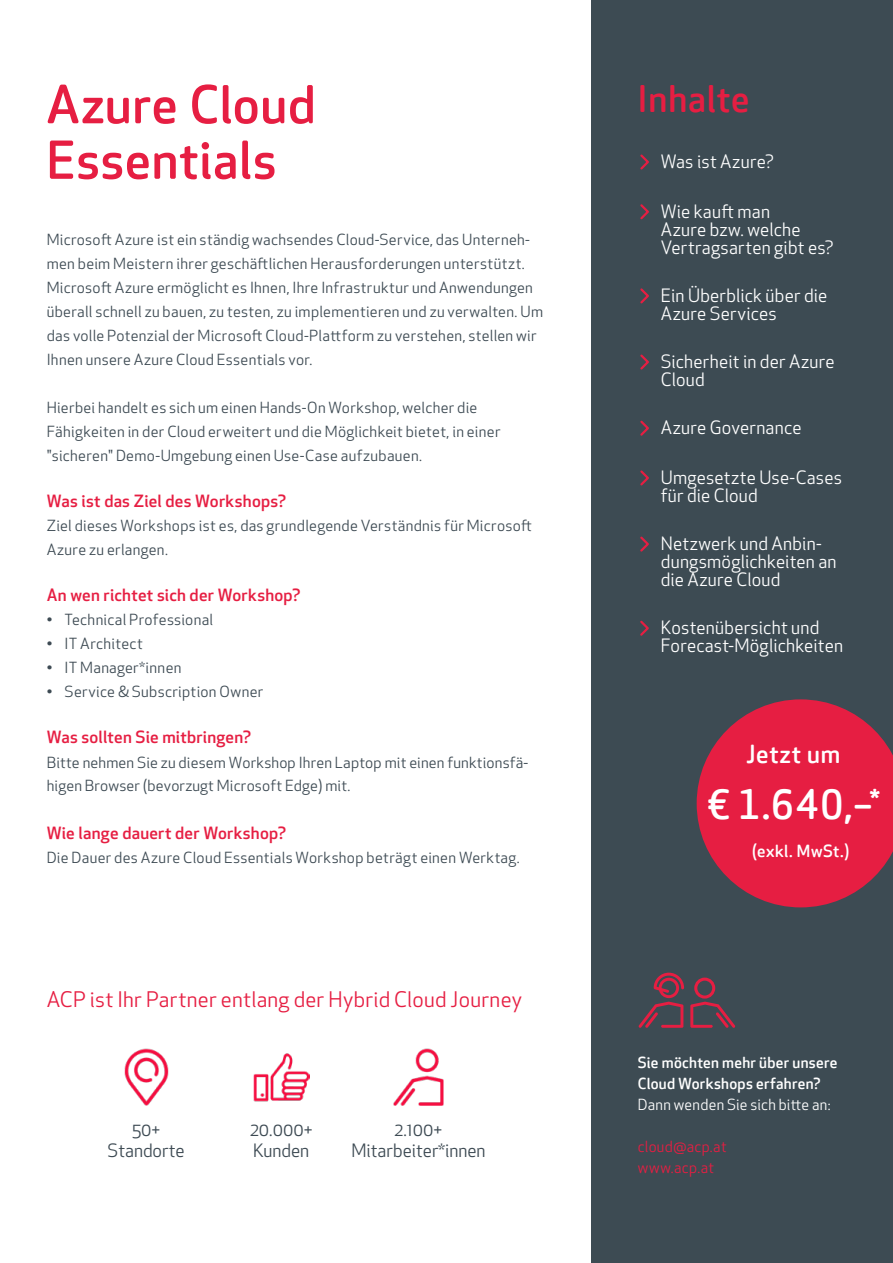
<style>
.page{position:relative;width:893px;height:1263px;background:#fff}
.page>*{position:absolute;margin:0;border:0;box-sizing:border-box;transform-origin:0 0}
.t1{font:500 51px/55.5px "Apex Rounded";letter-spacing:.015em;color:#e61e42}
.t2{font:500 39.3px "Apex Rounded";color:#fff}
.t3{font:500 36px "Apex Rounded";letter-spacing:.025em;color:#e61e42}
.t4{font:500 24.45px "Apex Rounded";letter-spacing:.035em;color:#fff}
.t5{font:21px "Apex New";letter-spacing:.01em;color:#e61e42}
.t6{font:18px/18px "Apex New";letter-spacing:.01em;color:#fff}
.t7{font:18px/21.6px "Apex New";color:#3d4a53;text-align:center}
.t8{font:500 16.5px "Apex New";letter-spacing:.015em;color:#e61e42}
.t9{font:500 16.5px "Apex Rounded";letter-spacing:.035em;color:#fff}
.t10{font:15px/24px "Apex New";letter-spacing:.02em;color:#3d4a53}
.t11{font:500 15px/21px "Apex Rounded";letter-spacing:.02em;color:#fff}
.t12{font:15px "Apex New";letter-spacing:.02em;color:#fff}
.t13{font:15px/21px "Apex New";letter-spacing:.02em;color:#e61e42}
</style>
<div class="page">
<div style="left:591px;top:0;width:302px;height:1263px;background:#3d4b53"></div>
<svg style="left:638px;top:973px;width:46px;height:55px"></svg>
<svg style="left:690px;top:1002px;width:45px;height:26px"></svg>
<div style="left:694px;top:977px;width:21px;height:21px;border:3px solid #e61e42;border-radius:50%"></div>
<svg style="left:640px;top:154px;width:9px;height:16px"></svg>
<svg style="left:640px;top:204px;width:9px;height:16px"></svg>
<svg style="left:640px;top:288px;width:9px;height:16px"></svg>
<svg style="left:640px;top:354px;width:9px;height:16px"></svg>
<svg style="left:640px;top:420px;width:9px;height:16px"></svg>
<svg style="left:640px;top:470px;width:9px;height:16px"></svg>
<svg style="left:697px;top:699px;width:196px;height:208px"></svg>
<img style="left:253px;top:1053px;width:56px;height:49px">
<img style="left:124px;top:1049px;width:45px;height:56px">
<img style="left:393px;top:1049px;width:51px;height:56px">
<svg style="left:640px;top:536px;width:9px;height:16px"></svg>
<svg style="left:640px;top:620px;width:9px;height:16px"></svg>
<h1 class="t1" style="left:47px;top:79px;width:270px">Azure Cloud<br>Essentials</h1>
<h3 class="t3" style="left:638px;top:78px;width:113px">Inhalte</h3>
<p class="t6" style="left:661px;top:152px;width:115px">Was ist Azure?</p>
<p class="t6" style="left:661px;top:202px;width:174px">Wie kauft man<br>Azure bzw. welche<br>Vertragsarten gibt es?</p>
<p class="t6" style="left:661px;top:286px;width:168px">Ein Überblick über die<br>Azure Services</p>
<p class="t6" style="left:661px;top:352px;width:175px">Sicherheit in der Azure<br>Cloud</p>
<p class="t6" style="left:661px;top:419px;width:142px">Azure Governance</p>
<p class="t6" style="left:661px;top:468px;width:183px">Umgesetzte Use-Cases für die Cloud</p>
<p class="t10" style="left:47px;top:227px;width:498px">Microsoft Azure ist ein ständig wachsendes Cloud-Service, das Unterneh&shy;men beim Meistern ihrer geschäftlichen Herausforderungen unterstützt.<br>Microsoft Azure ermöglicht es Ihnen, Ihre Infrastruktur und Anwendungen überall schnell zu bauen, zu testen, zu implementieren und zu verwalten. Um das volle Potenzial der Microsoft Cloud-Plattform zu verstehen, stellen wir Ihnen unsere Azure Cloud Essentials vor.</p>
<p class="t10" style="left:47px;top:395px;width:455px">Hierbei handelt es sich um einen Hands-On Workshop, welcher die<br>Fähigkeiten in der Cloud erweitert und die Möglichkeit bietet, in einer "sicheren" Demo-Umgebung einen Use-Case aufzubauen.</p>
<p class="t8" style="left:47px;top:490px;width:241px">Was ist das Ziel des Workshops?</p>
<p class="t10" style="left:47px;top:513px;width:487px">Ziel dieses Workshops ist es, das grundlegende Verständnis für Microsoft<br>Azure zu erlangen.</p>
<p class="t8" style="left:47px;top:584px;width:255px">An wen richtet sich der Workshop?</p>
<p class="t10" style="left:47px;top:608px;width:168px">• Technical Professional</p>
<p class="t10" style="left:47px;top:632px;width:98px">• IT Architect</p>
<p class="t10" style="left:47px;top:656px;width:136px">• IT Manager*innen</p>
<p class="t10" style="left:47px;top:680px;width:218px">• Service &amp; Subscription Owner</p>
<p class="t8" style="left:47px;top:726px;width:206px">Was sollten Sie mitbringen?</p>
<p class="t10" style="left:47px;top:750px;width:483px">Bitte nehmen Sie zu diesem Workshop Ihren Laptop mit einen funktionsfä&shy;higen Browser (bevorzugt Microsoft Edge) mit.</p>
<p class="t8" style="left:47px;top:821px;width:241px">Wie lange dauert der Workshop?</p>
<p class="t10" style="left:47px;top:845px;width:474px">Die Dauer des Azure Cloud Essentials Workshop beträgt einen Werktag.</p>
<p class="t6" style="left:661px;top:534px;width:177px">Netzwerk und Anbin&shy;dungsmöglichkeiten an die Azure Cloud</p>
<p class="t6" style="left:661px;top:619px;width:184px">Kostenübersicht und<br>Forecast-Möglichkeiten</p>
<h3 class="t4" style="left:746px;top:740px;width:95px">Jetzt um</h3>
<h2 class="t2" style="left:707px;top:782px;width:175px">€ 1.640,–<sup>*</sup></h2>
<p class="t9" style="left:752px;top:841px;width:99px">(exkl. MwSt.)</p>
<h3 class="t5" style="left:47px;top:986px;width:477px">ACP ist Ihr Partner entlang der Hybrid Cloud Journey</h3>
<p class="t7" style="left:108px;top:1118px;width:79px">50+<br>Standorte</p>
<p class="t7" style="left:250px;top:1118px;width:64px;text-align:left">20.000+<br>Kunden</p>
<p class="t7" style="left:351px;top:1118px;width:136px">2.100+<br>Mitarbeiter*innen</p>
<p class="t11" style="left:638px;top:1052px;width:201px">Sie möchten mehr über unsere<br>Cloud Workshops erfahren?</p>
<p class="t12" style="left:638px;top:1095px;width:194px">Dann wenden Sie sich bitte an:</p>
<p class="t13" style="left:638px;top:1136px;width:90px">cloud@acp.at www.acp.at</p>
</div>
